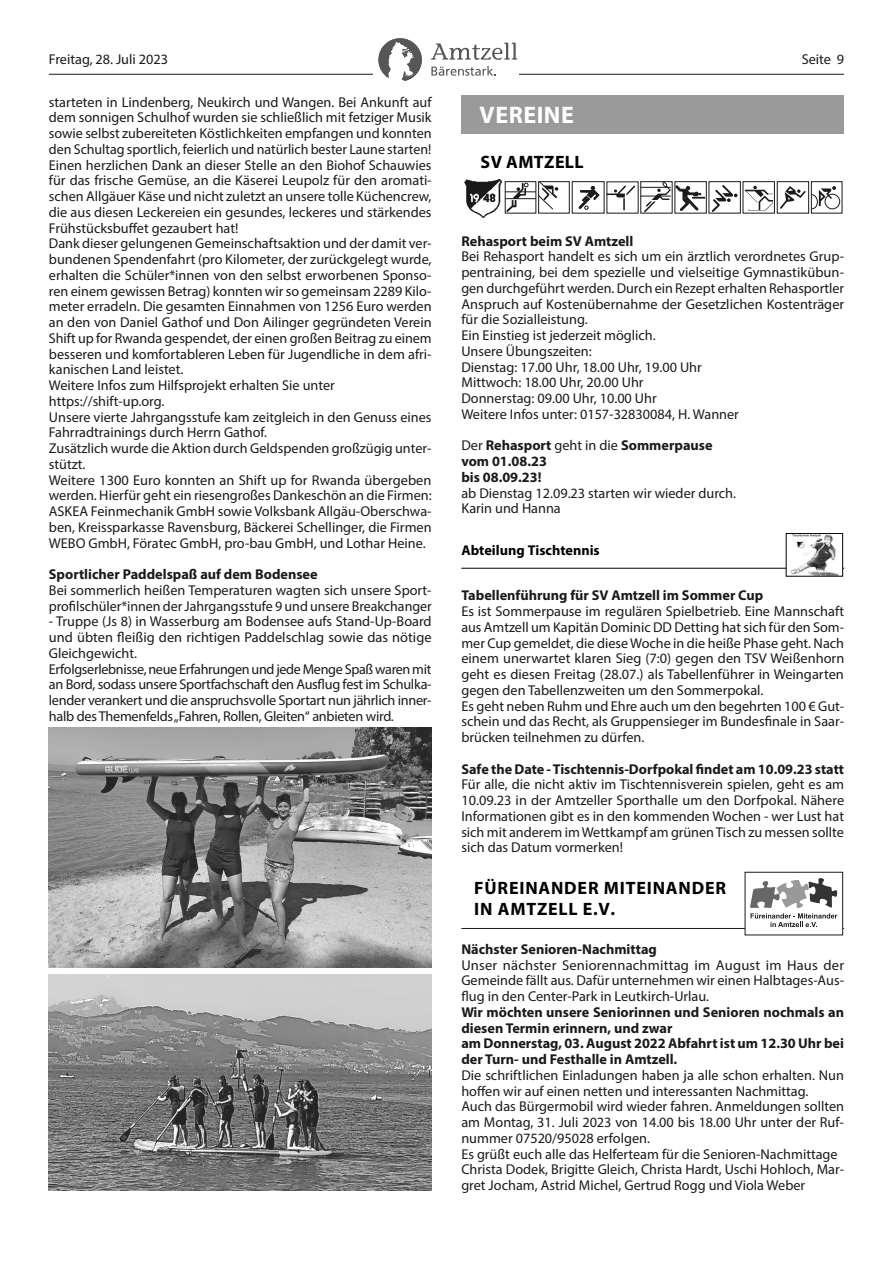
<style>
.page{position:relative;width:893px;height:1263px;background:#fff}
.page>*{position:absolute;margin:0;border:0;box-sizing:border-box;transform-origin:0 0}
.t1{font:700 24px "Myriad Pro";letter-spacing:.02em;color:#fff}
.t2{font:700 18px/21.6px "Myriad Pro";letter-spacing:.045em;color:#000}
.t3{font:700 18px "Myriad Pro";letter-spacing:.02em;color:#000}
.t4{font:14.25px/15.8px "Myriad Pro";color:#1a1a18}
.t5{font:700 14.25px/15.8px "Myriad Pro";color:#1a1a18}
.t6{font:14.25px/15.8px "Myriad Pro";letter-spacing:-.02em;color:#1a1a18}
.t7{font:700 14.25px "Myriad Pro";color:#000}
.s1{font-weight:400}
</style>
<div class="page">
<hr style="left:49px;top:74px;width:795px;height:1px;background:#1a1a18">
<div style="left:374px;top:38px;width:145px;height:43px;background:#fff"></div>
<svg style="left:431px;top:66px;width:65px;height:10px"></svg>
<svg style="left:431px;top:43px;width:86px;height:17px"></svg>
<svg style="left:378px;top:38px;width:44px;height:43px"></svg>
<img style="left:49px;top:728px;width:383px;height:239px">
<img style="left:49px;top:974px;width:383px;height:216px">
<div style="left:461px;top:95px;width:383px;height:39px;background:#9a9a9a"></div>
<div style="left:505px;top:181px;width:31px;height:32px;border:1px solid #1a1a18"></div>
<hr style="left:505px;top:198px;width:31px;height:1px;background:#1a1a18">
<hr style="left:505px;top:192px;width:31px;height:1px;background:#1a1a18">
<svg style="left:506px;top:183px;width:22px;height:29px"></svg>
<div style="left:538px;top:181px;width:32px;height:32px;border:1px solid #1a1a18"></div>
<svg style="left:538px;top:181px;width:20px;height:29px"></svg>
<svg style="left:578px;top:186px;width:22px;height:24px"></svg>
<div style="left:640px;top:181px;width:32px;height:32px;border:1px solid #1a1a18"></div>
<hr style="left:640px;top:196px;width:31px;height:1px;background:#1a1a18">
<hr style="left:640px;top:187px;width:31px;height:1px;background:#1a1a18">
<div style="left:709px;top:181px;width:32px;height:32px;border:1px solid #1a1a18"></div>
<svg style="left:711px;top:185px;width:27px;height:28px"></svg>
<div style="left:743px;top:181px;width:32px;height:32px;border:1px solid #1a1a18"></div>
<svg style="left:744px;top:186px;width:29px;height:25px"></svg>
<div style="left:777px;top:181px;width:32px;height:32px;border:1px solid #1a1a18"></div>
<div style="left:811px;top:181px;width:31px;height:32px;border:1px solid #1a1a18"></div>
<svg style="left:780px;top:186px;width:60px;height:23px"></svg>
<svg style="left:606px;top:185px;width:30px;height:26px"></svg>
<div style="left:674px;top:181px;width:33px;height:32px;border:1px solid #1a1a18"></div>
<svg style="left:644px;top:182px;width:61px;height:31px"></svg>
<img style="left:464px;top:179px;width:38px;height:39px">
<hr style="left:461px;top:568px;width:383px;height:1px;background:#000">
<div style="left:786px;top:533px;width:57px;height:43px;background:#fff"></div>
<img style="left:790px;top:535px;width:49px;height:40px">
<div style="left:786px;top:533px;width:57px;height:44px;border:1px solid #000"></div>
<hr style="left:461px;top:928px;width:383px;height:1px;background:#1a1a18">
<div style="left:745px;top:872px;width:98px;height:63px;background:#fff"></div>
<div style="left:745px;top:872px;width:98px;height:63px;border:1px solid #1a1a18"></div>
<svg style="left:750px;top:878px;width:87px;height:49px"></svg>
<p class="t4" style="left:49px;top:51px;width:121px">Freitag, 28. Juli 2023</p>
<p class="t4" style="left:802px;top:51px;width:44px">Seite 9</p>
<p class="t4" style="left:49px;top:94px;width:384px">starteten in Lindenberg, Neukirch und Wangen. Bei Ankunft auf dem sonnigen Schulhof wurden sie schließlich mit fetziger Musik sowie selbst zubereiteten Köstlichkeiten empfangen und konnten den Schultag sportlich, feierlich und natürlich bester Laune starten!<br>Einen herzlichen Dank an dieser Stelle an den Biohof Schauwies für das frische Gemüse, an die Käserei Leupolz für den aromati&shy;schen Allgäuer Käse und nicht zuletzt an unsere tolle Küchencrew, die aus diesen Leckereien ein gesundes, leckeres und stärkendes Frühstücksbuffet gezaubert hat!<br>Dank dieser gelungenen Gemeinschaftsaktion und der damit ver&shy;bundenen Spendenfahrt (pro Kilometer, der zurückgelegt wurde, erhalten die Schüler*innen von den selbst erworbenen Sponso&shy;ren einem gewissen Betrag) konnten wir so gemeinsam 2289 Kilo&shy;meter erradeln. Die gesamten Einnahmen von 1256 Euro werden an den von Daniel Gathof und Don Ailinger gegründeten Verein Shift up for Rwanda gespendet, der einen großen Beitrag zu einem besseren und komfortableren Leben für Jugendliche in dem afri&shy;kanischen Land leistet.<br>Weitere Infos zum Hilfsprojekt erhalten Sie unter https://shift-up.org.<br>Unsere vierte Jahrgangsstufe kam zeitgleich in den Genuss eines Fahrradtrainings durch Herrn Gathof.<br>Zusätzlich wurde die Aktion durch Geldspenden großzügig unter&shy;stützt.<br>Weitere 1300 Euro konnten an Shift up for Rwanda übergeben werden. Hierfür geht ein riesengroßes Dankeschön an die Firmen:<br>ASKEA Feinmechanik GmbH sowie Volksbank Allgäu-Oberschwa&shy;ben, Kreissparkasse Ravensburg, Bäckerei Schellinger, die Firmen WEBO GmbH, Föratec GmbH, pro-bau GmbH, und Lothar Heine.</p>
<p class="t5" style="left:49px;top:566px;width:270px">Sportlicher Paddelspaß auf dem Bodensee</p>
<p class="t4" style="left:49px;top:582px;width:384px">Bei sommerlich heißen Temperaturen wagten sich unsere Sport&shy;profilschüler*innen der Jahrgangsstufe 9 und unsere Breakchanger</p>
<p class="t6" style="left:49px;top:614px;width:384px">- Truppe (Js 8) in Wasserburg am Bodensee aufs Stand-Up-Board und übten fleißig den richtigen Paddelschlag sowie das nötige Gleichgewicht.<br>Erfolgserlebnisse, neue Erfahrungen und jede Menge Spaß waren mit an Bord, sodass unsere Sportfachschaft den Ausflug fest im Schulka&shy;lender verankert und die anspruchsvolle Sportart nun jährlich inner&shy;halb des Themenfelds „Fahren, Rollen, Gleiten“ anbieten wird.</p>
<h1 class="t1" style="left:480px;top:99px;width:96px">VEREINE</h1>
<p class="t3" style="left:481px;top:150px;width:105px">SV AMTZELL</p>
<p class="t5" style="left:461px;top:233px;width:174px">Rehasport beim SV Amtzell</p>
<p class="t4" style="left:461px;top:249px;width:384px">Bei Rehasport handelt es sich um ein ärztlich verordnetes Grup&shy;pentraining, bei dem spezielle und vielseitige Gymnastikübun&shy;gen durchgeführt werden. Durch ein Rezept erhalten Rehasportler Anspruch auf Kostenübernahme der Gesetzlichen Kostenträger für die Sozialleistung.<br>Ein Einstieg ist jederzeit möglich.<br>Unsere Übungszeiten:<br>Dienstag: 17.00 Uhr, 18.00 Uhr, 19.00 Uhr<br>Mittwoch: 18.00 Uhr, 20.00 Uhr<br>Donnerstag: 09.00 Uhr, 10.00 Uhr<br>Weitere Infos unter: 0157-32830084, H. Wanner</p>
<p class="t5" style="left:461px;top:437px;width:253px"><span class="s1">Der</span> Rehasport <span class="s1">geht in die</span> Sommerpause vom 01.08.23<br>bis 08.09.23!</p>
<p class="t4" style="left:461px;top:485px;width:276px">ab Dienstag 12.09.23 starten wir wieder durch.<br>Karin und Hanna</p>
<p class="t7" style="left:461px;top:541px;width:140px">Abteilung Tischtennis</p>
<p class="t5" style="left:461px;top:587px;width:303px">Tabellenführung für SV Amtzell im Sommer Cup</p>
<p class="t4" style="left:461px;top:603px;width:384px">Es ist Sommerpause im regulären Spielbetrieb. Eine Mannschaft aus Amtzell um Kapitän Dominic DD Detting hat sich für den Som&shy;mer Cup gemeldet, die diese Woche in die heiße Phase geht. Nach einem unerwartet klaren Sieg (7:0) gegen den TSV Weißenhorn geht es diesen Freitag (28.07.) als Tabellenführer in Weingarten gegen den Tabellenzweiten um den Sommerpokal.<br>Es geht neben Ruhm und Ehre auch um den begehrten 100 € Gut&shy;schein und das Recht, als Gruppensieger im Bundesfinale in Saar&shy;brücken teilnehmen zu dürfen.</p>
<p class="t5" style="left:461px;top:760px;width:384px">Safe the Date - Tischtennis-Dorfpokal findet am 10.09.23 statt</p>
<p class="t4" style="left:461px;top:776px;width:384px;text-align:justify">Für alle, die nicht aktiv im Tischtennisverein spielen, geht es am 10.09.23 in der Amtzeller Sporthalle um den Dorfpokal. Nähere Informationen gibt es in den kommenden Wochen - wer Lust hat sich mit anderem im Wettkampf am grünen Tisch zu messen sollte sich das Datum vormerken!</p>
<p class="t2" style="left:474px;top:876px;width:253px">FÜREINANDER MITEINANDER<br>IN AMTZELL E.V.</p>
<p class="t5" style="left:461px;top:941px;width:197px">Nächster Senioren-Nachmittag</p>
<p class="t4" style="left:461px;top:957px;width:384px;text-align:justify">Unser nächster Seniorennachmittag im August im Haus der Gemeinde fällt aus. Dafür unternehmen wir einen Halbtages-Aus&shy;flug in den Center-Park in Leutkirch-Urlau.</p>
<p class="t5" style="left:461px;top:1004px;width:384px">Wir möchten unsere Seniorinnen und Senioren nochmals an diesen Termin erinnern, und zwar<br>am Donnerstag, 03. August 2022 Abfahrt ist um 12.30 Uhr bei der Turn- und Festhalle in Amtzell.</p>
<p class="t4" style="left:461px;top:1067px;width:384px">Die schriftlichen Einladungen haben ja alle schon erhalten. Nun hoffen wir auf einen netten und interessanten Nachmittag.<br>Auch das Bürgermobil wird wieder fahren. Anmeldungen sollten am Montag, 31. Juli 2023 von 14.00 bis 18.00 Uhr unter der Ruf&shy;nummer 07520/95028 erfolgen.<br>Es grüßt euch alle das Helferteam für die Senioren-Nachmittage Christa Dodek, Brigitte Gleich, Christa Hardt, Uschi Hohloch, Mar&shy;gret Jocham, Astrid Michel, Gertrud Rogg und Viola Weber</p>
</div>
